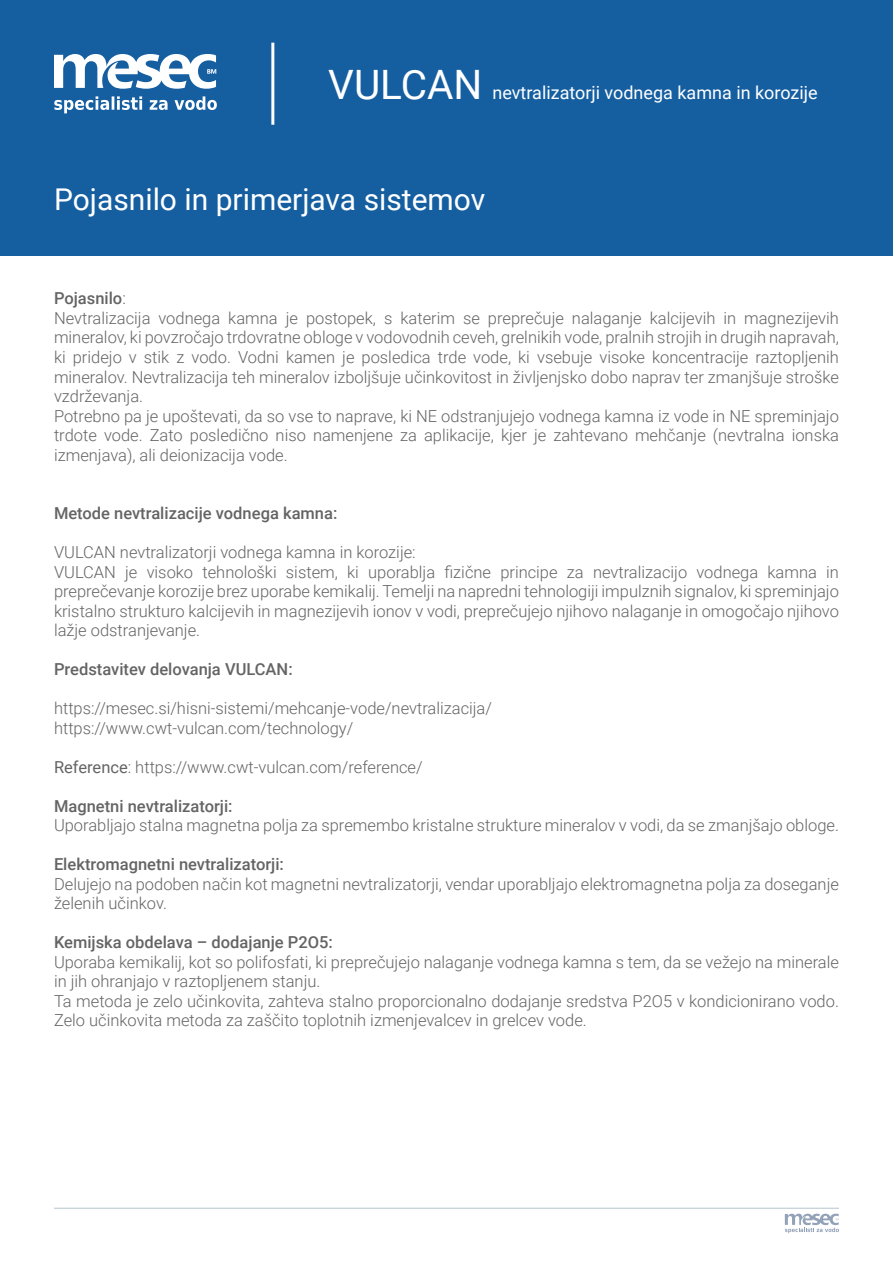
<style>
.page{position:relative;width:893px;height:1263px;background:#fff}
.page>*{position:absolute;margin:0;border:0;box-sizing:border-box;transform-origin:0 0}
.t1{font:40.5px "Roboto";color:#fff}
.t2{font:30px "Roboto";color:#fff}
.t3{font:18px "Roboto";color:#fff}
.t4{font:300 16.5px/19.5px "Roboto";color:#646464}
.t5{font:500 16.5px "Roboto";color:#646464}
.s1{font-weight:500}
.s2{font-weight:400}
</style>
<div class="page">
<div style="left:0;top:0;width:893px;height:255px;background:#155fa1"></div>
<svg style="left:54px;top:54px;width:162px;height:35px"></svg>
<svg style="left:54px;top:96px;width:163px;height:17px"></svg>
<hr style="left:271px;top:43px;width:3px;height:82px;background:#fff">
<svg style="left:785px;top:1214px;width:54px;height:19px"></svg>
<hr style="left:54px;top:1208px;width:785px;height:1px;background:#bdccd2">
<h1 class="t1" style="left:328px;top:56px;width:156px">VULCAN</h1>
<p class="t3" style="left:492px;top:80px;width:327px">nevtralizatorji vodnega kamna in korozije</p>
<h2 class="t2" style="left:54px;top:179px;width:433px">Pojasnilo in primerjava sistemov</h2>
<p class="t4" style="left:54px;top:288px;width:786px"><span class="s1">Pojasnilo</span>:<br>Nevtralizacija vodnega kamna je postopek, s katerim se preprečuje nalaganje kalcijevih in magnezijevih mineralov, ki povzročajo trdovratne obloge v vodovodnih ceveh, grelnikih vode, pralnih strojih in drugih napravah, ki pridejo v stik z vodo. Vodni kamen je posledica trde vode, ki vsebuje visoke koncentracije raztopljenih mineralov. Nevtralizacija teh mineralov izboljšuje učinkovitost in življenjsko dobo naprav ter zmanjšuje stroške vzdrževanja.<br>Potrebno pa je upoštevati, da so vse to naprave, ki NE odstranjujejo vodnega kamna iz vode in NE spreminjajo trdote vode. Zato posledično niso namenjene za aplikacije, kjer je zahtevano mehčanje (nevtralna ionska izmenjava), ali deionizacija vode.</p>
<p class="t5" style="left:54px;top:502px;width:285px">Metode nevtralizacije vodnega kamna:</p>
<p class="t4" style="left:54px;top:542px;width:786px">VULCAN nevtralizatorji vodnega kamna in korozije:<br>VULCAN je visoko tehnološki sistem, ki uporablja fizične principe za nevtralizacijo vodnega kamna in preprečevanje korozije brez uporabe kemikalij. Temelji na napredni tehnologiji impulznih signalov, ki spreminjajo kristalno strukturo kalcijevih in magnezijevih ionov v vodi, preprečujejo njihovo nalaganje in omogočajo njihovo lažje odstranjevanje.</p>
<p class="t5" style="left:54px;top:658px;width:240px">Predstavitev delovanja VULCAN:</p>
<p class="t4" style="left:54px;top:698px;width:439px">https://mesec.si/hisni-sistemi/mehcanje-vode/nevtralizacija/ https://www.cwt-vulcan.com/technology/</p>
<p class="t4" style="left:54px;top:756px;width:370px"><span class="s2">Reference</span>: https://www.cwt-vulcan.com/reference/</p>
<p class="t5" style="left:54px;top:794px;width:180px">Magnetni nevtralizatorji:</p>
<p class="t4" style="left:54px;top:815px;width:786px">Uporabljajo stalna magnetna polja za spremembo kristalne strukture mineralov v vodi, da se zmanjšajo obloge.</p>
<p class="t5" style="left:54px;top:853px;width:231px">Elektromagnetni nevtralizatorji:</p>
<p class="t4" style="left:54px;top:873px;width:786px">Delujejo na podoben način kot magnetni nevtralizatorji, vendar uporabljajo elektromagnetna polja za doseganje želenih učinkov.</p>
<p class="t5" style="left:54px;top:931px;width:280px">Kemijska obdelava – dodajanje P2O5:</p>
<p class="t4" style="left:54px;top:951px;width:786px">Uporaba kemikalij, kot so polifosfati, ki preprečujejo nalaganje vodnega kamna s tem, da se vežejo na minerale in jih ohranjajo v raztopljenem stanju.<br>Ta metoda je zelo učinkovita, zahteva stalno proporcionalno dodajanje sredstva P2O5 v kondicionirano vodo.<br>Zelo učinkovita metoda za zaščito toplotnih izmenjevalcev in grelcev vode.</p>
</div>
